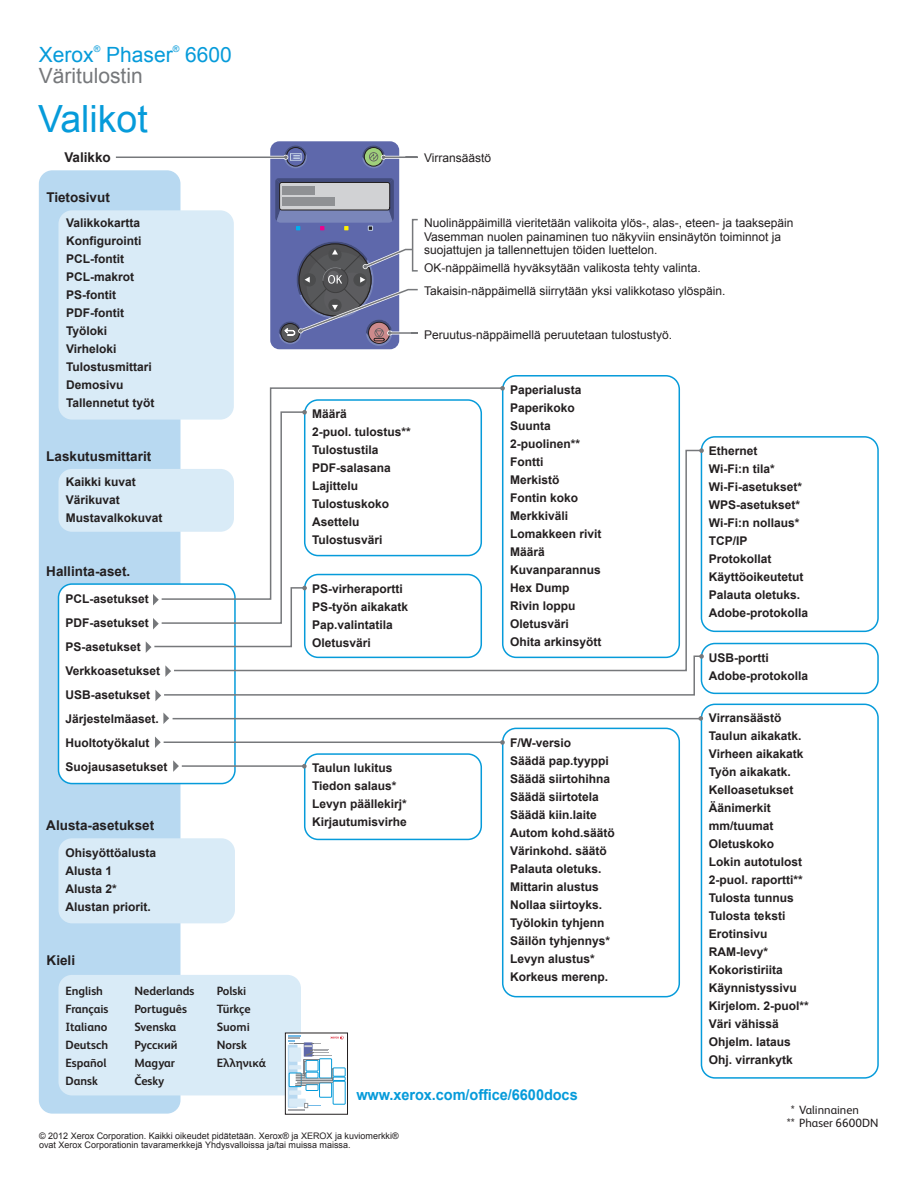
<style>
.page{position:relative;width:918px;height:1188px;background:#fff}
.page>*{position:absolute;margin:0;border:0;box-sizing:border-box;transform-origin:0 0}
.t1{font:37.5px "Arial";color:#069bda}
.t2{font:21px "Arial";color:#069bda}
.t3{font:21px "Arial";color:#76787b}
.t4{font:700 15px "Arial";letter-spacing:-.005em;color:#069bda}
.t5{font:700 13.5px "Arial";color:#231f20}
.t6{font:700 12px/18px "Arial";color:#231f20}
.t7{font:12px/13.5px "Arial";color:#231f20}
.t8{font:700 12px/18px "Xerox Sans";color:#231f20}
.t9{font:12px/13.5px "Xerox Sans";color:#231f20}
.t10{font:9px/9px "Arial";color:#231f20}
.t11{font:9px "Arial";color:#069bda}
</style>
<div class="page">
<div style="left:39px;top:170px;width:141px;height:944px;background:#b8d9f1;border-radius:14px"></div>
<div style="left:270px;top:141px;width:129px;height:208px;background:#5e68ab;border-radius:9px"></div>
<svg style="left:275px;top:178px;width:119px;height:53px"></svg>
<div style="left:284px;top:145px;width:23px;height:23px;background:#7a86ba;border-radius:50%"></div>
<div style="left:362px;top:145px;width:23px;height:23px;background:#7a86ba;border-radius:50%"></div>
<div style="left:366px;top:320px;width:26px;height:26px;background:#7a86ba;border-radius:50%"></div>
<div style="left:283px;top:186px;width:32px;height:9px;background:#8f9194"></div>
<div style="left:283px;top:197px;width:52px;height:9px;background:#8f9194"></div>
<hr style="left:116px;top:156px;width:170px;height:3px;background:#fff">
<hr style="left:116px;top:157px;width:170px;height:1px;background:#76787b">
<svg style="left:283px;top:145px;width:24px;height:22px"></svg>
<hr style="left:383px;top:156px;width:35px;height:3px;background:#fff">
<hr style="left:383px;top:157px;width:35px;height:1px;background:#76787b">
<svg style="left:362px;top:145px;width:24px;height:22px"></svg>
<svg style="left:279px;top:241px;width:139px;height:103px"></svg>
<div style="left:412px;top:219px;width:6px;height:53px;border:2px solid #76787b"></div>
<div style="left:59px;top:210px;width:175px;height:210px;background:#d9ebf7;border-radius:14px"></div>
<div style="left:59px;top:584px;width:176px;height:200px;background:#fff;border-radius:14px"></div>
<div style="left:58px;top:583px;width:178px;height:201px;border:2px solid #069bda;border-radius:14px"></div>
<div style="left:59px;top:838px;width:176px;height:85px;background:#d9ebf7;border-radius:14px"></div>
<div style="left:502px;top:728px;width:178px;height:269px;border:2px solid #069bda;border-radius:14px"></div>
<div style="left:304px;top:753px;width:178px;height:87px;border:2px solid #069bda;border-radius:14px"></div>
<div style="left:701px;top:704px;width:178px;height:375px;border:2px solid #069bda;border-radius:14px"></div>
<div style="left:701px;top:436px;width:178px;height:196px;border:2px solid #069bda;border-radius:14px"></div>
<div style="left:701px;top:643px;width:178px;height:51px;border:2px solid #069bda;border-radius:13px"></div>
<div style="left:58px;top:469px;width:176px;height:63px;background:#d9ebf7;border-radius:14px"></div>
<div style="left:59px;top:975px;width:242px;height:120px;background:#d9ebf7;border-radius:14px"></div>
<svg style="left:285px;top:1033px;width:63px;height:82px"></svg>
<svg style="left:288px;top:1045px;width:9px;height:63px"></svg>
<div style="left:289px;top:1073px;width:12px;height:14px;border:1px solid #069bda"></div>
<div style="left:289px;top:1090px;width:12px;height:5px;background:#d9ebf7"></div>
<div style="left:320px;top:1083px;width:12px;height:14px;background:#fff"></div>
<div style="left:319px;top:1083px;width:13px;height:14px;border:1px solid #069bda"></div>
<div style="left:306px;top:1085px;width:12px;height:6px;background:#fff"></div>
<div style="left:306px;top:1085px;width:12px;height:6px;border:1px solid #069bda"></div>
<div style="left:333px;top:1081px;width:12px;height:23px;background:#fff"></div>
<div style="left:333px;top:1081px;width:12px;height:23px;border:1px solid #069bda"></div>
<div style="left:289px;top:1099px;width:17px;height:8px;background:#d9ebf7"></div>
<svg style="left:288px;top:1036px;width:57px;height:50px"></svg>
<hr style="left:297px;top:1082px;width:36px;height:1px;background:#76787b">
<svg style="left:288px;top:1103px;width:33px;height:8px"></svg>
<svg style="left:233px;top:387px;width:271px;height:23px"></svg>
<svg style="left:500px;top:386px;width:5px;height:5px"></svg>
<svg style="left:146px;top:410px;width:558px;height:291px"></svg>
<hr style="left:164px;top:741px;width:339px;height:2px;background:#76787b">
<svg style="left:500px;top:740px;width:5px;height:5px"></svg>
<svg style="left:155px;top:737px;width:6px;height:11px"></svg>
<hr style="left:182px;top:765px;width:123px;height:2px;background:#76787b">
<svg style="left:302px;top:764px;width:5px;height:5px"></svg>
<svg style="left:173px;top:760px;width:6px;height:12px"></svg>
<hr style="left:173px;top:718px;width:528px;height:1px;background:#76787b">
<svg style="left:698px;top:716px;width:5px;height:5px"></svg>
<svg style="left:163px;top:713px;width:6px;height:11px"></svg>
<h2 class="t2" style="left:39px;top:41px;width:56px">Xerox</h2>
<p class="t11" style="left:94px;top:43px;width:8px">®</p>
<h2 class="t2" style="left:106px;top:41px;width:68px">Phaser</h2>
<p class="t11" style="left:173px;top:43px;width:8px">®</p>
<h2 class="t2" style="left:185px;top:41px;width:48px">6600</h2>
<h2 class="t3" style="left:39px;top:62px;width:105px">Väritulostin</h2>
<h1 class="t1" style="left:38px;top:94px;width:111px">Valikot</h1>
<p class="t5" style="left:64px;top:149px;width:48px">Valikko</p>
<p class="t7" style="left:424px;top:151px;width:69px">Virransäästö</p>
<p class="t5" style="left:46px;top:188px;width:65px">Tietosivut</p>
<p class="t6" style="left:66px;top:215px;width:90px">Valikkokartta<br>Konfigurointi<br>PCL-fontit<br>PCL-makrot<br>PS-fontit<br>PDF-fontit<br>Työloki<br>Virheloki<br>Tulostusmittari<br>Demosivu<br>Tallennetut työt</p>
<p class="t5" style="left:46px;top:447px;width:107px">Laskutusmittarit</p>
<p class="t6" style="left:66px;top:473px;width:98px">Kaikki kuvat<br>Värikuvat<br>Mustavalkokuvat</p>
<p class="t5" style="left:46px;top:562px;width:86px">Hallinta-aset.</p>
<p class="t6" style="left:65px;top:587px;width:104px;line-height:24px">PCL-asetukset<br>PDF-asetukset<br>PS-asetukset<br>Verkkoasetukset<br>USB-asetukset<br>Järjestelmäaset.<br>Huoltotyökalut<br>Suojausasetukset</p>
<p class="t5" style="left:46px;top:816px;width:110px">Alusta-asetukset</p>
<p class="t6" style="left:65px;top:844px;width:92px">Ohisyöttöalusta<br>Alusta 1<br>Alusta 2*<br>Alustan priorit.</p>
<p class="t5" style="left:47px;top:952px;width:30px">Kieli</p>
<p class="t8" style="left:65px;top:981px;width:45px">English<br>Français<br>Italiano<br>Deutsch<br>Español<br>Dansk</p>
<p class="t8" style="left:134px;top:981px;width:61px">Nederlands<br>Português<br>Svenska<br>Русский<br>Magyar<br>Česky</p>
<p class="t8" style="left:217px;top:981px;width:51px">Polski<br>Türkçe<br>Suomi<br>Norsk<br>Ελληνικά</p>
<p class="t7" style="left:424px;top:217px;width:371px">Nuolinäppäimillä vieritetään valikoita ylös-, alas-, eteen- ja taaksepäin<br>Vasemman nuolen painaminen tuo näkyviin ensinäytön toiminnot ja suojattujen ja tallennettujen töiden luettelon.</p>
<p class="t7" style="left:424px;top:257px;width:303px;line-height:22.5px">OK-näppäimellä hyväksytään valikosta tehty valinta.<br>Takaisin-näppäimellä siirrytään yksi valikkotaso ylöspäin.</p>
<p class="t7" style="left:424px;top:328px;width:250px">Peruutus-näppäimellä peruutetaan tulostustyö.</p>
<p class="t6" style="left:312px;top:405px;width:100px">Määrä<br>2-puol. tulostus**<br>Tulostustila<br>PDF-salasana<br>Lajittelu<br>Tulostuskoko<br>Asettelu<br>Tulostusväri</p>
<p class="t6" style="left:312px;top:580px;width:98px">PS-virheraportti<br>PS-työn aikakatk<br>Pap.valintatila<br>Oletusväri</p>
<p class="t6" style="left:312px;top:759px;width:96px">Taulun lukitus<br>Tiedon salaus*<br>Levyn päällekirj*<br>Kirjautumisvirhe</p>
<p class="t6" style="left:510px;top:381px;width:93px">Paperialusta<br>Paperikoko<br>Suunta<br>2-puolinen**<br>Fontti<br>Merkistö<br>Fontin koko<br>Merkkiväli<br>Lomakkeen rivit<br>Määrä<br>Kuvanparannus<br>Hex Dump<br>Rivin loppu<br>Oletusväri<br>Ohita arkinsyött</p>
<p class="t6" style="left:510px;top:734px;width:106px">F/W-versio<br>Säädä pap.tyyppi<br>Säädä siirtohihna<br>Säädä siirtotela<br>Säädä kiin.laite<br>Autom kohd.säätö<br>Värinkohd. säätö<br>Palauta oletuks.<br>Mittarin alustus<br>Nollaa siirtoyks.<br>Työlokin tyhjenn<br>Säilön tyhjennys*<br>Levyn alustus*<br>Korkeus merenp.</p>
<p class="t6" style="left:709px;top:442px;width:101px">Ethernet<br>Wi-Fi:n tila*<br>Wi-Fi-asetukset*<br>WPS-asetukset*<br>Wi-Fi:n nollaus*<br>TCP/IP<br>Protokollat<br>Käyttöoikeutetut<br>Palauta oletuks.<br>Adobe-protokolla</p>
<p class="t6" style="left:709px;top:649px;width:101px">USB-portti<br>Adobe-protokolla</p>
<p class="t6" style="left:709px;top:710px;width:102px">Virransäästö<br>Taulun aikakatk.<br>Virheen aikakatk<br>Työn aikakatk.<br>Kelloasetukset<br>Äänimerkit mm/tuumat<br>Oletuskoko<br>Lokin autotulost<br>2-puol. raportti**<br>Tulosta tunnus<br>Tulosta teksti<br>Erotinsivu<br>RAM-levy*<br>Kokoristiriita<br>Käynnistyssivu<br>Kirjelom. 2-puol**<br>Väri vähissä<br>Ohjelm. lataus<br>Ohj. virrankytk</p>
<p class="t4" style="left:356px;top:1085px;width:223px">www.xerox.com/office/6600docs</p>
<p class="t9" style="left:787px;top:1102px;width:93px;text-indent:4px">* Valinnainen<br>** Phaser 6600DN</p>
<p class="t10" style="left:39px;top:1131px;width:361px">© 2012 Xerox Corporation. Kaikki oikeudet pidätetään. Xerox® ja XEROX ja kuviomerkki® ovat Xerox Corporationin tavaramerkkejä Yhdysvalloissa ja/tai muissa maissa.</p>
</div>
